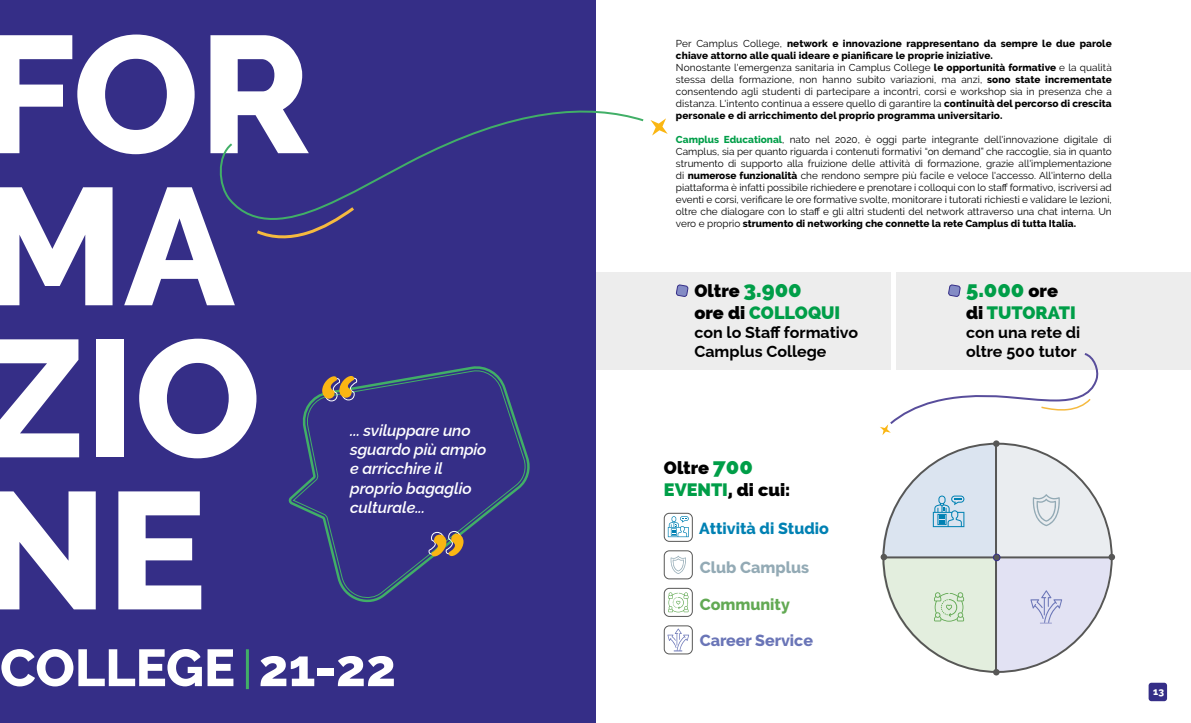
<style>
.page{position:relative;width:1191px;height:723px;background:#fff}
.page>*{position:absolute;margin:0;border:0;box-sizing:border-box;transform-origin:0 0}
.t1{font:800 166.2px/152px "Raleway";color:#fff}
.t2{font:800 51.9px "Raleway";color:#fff}
.t3{font:800 22px "Raleway";color:#009e48}
.t4{font:800 18px/21.6px "Raleway";color:#000}
.t5{font:800 18px "Raleway";color:#009e48}
.t6{font:italic 600 16px/19.2px "Raleway";letter-spacing:-.01em;color:#fff}
.t7{font:700 16px/19px "Raleway";color:#000}
.t8{font:800 16px "Raleway";color:#0081b3}
.t9{font:800 16px "Raleway";color:#6a75b7}
.t10{font:800 16px "Raleway";color:#93aab5}
.t11{font:800 16px "Raleway";color:#62a953}
.t12{font:10px/12px "Raleway";letter-spacing:.01em;color:#000}
.t13{font:800 10px "Raleway";color:#fff}
.s1{font-weight:800}
.s2{font-weight:800;color:#009e48}
.s3{font-size:22px;color:#009e48}
.s4{color:#009e48}
.s5{color:#352e87}
.s6{font-size:18px;color:#000}
.s7{color:#000}
</style>
<div class="page">
<div style="left:1148px;top:683px;width:19px;height:18px;background:#352e87;border-radius:3px"></div>
<div style="left:896px;top:272px;width:295px;height:98px;background:#ededed"></div>
<div style="left:530px;top:272px;width:360px;height:98px;background:#ededed"></div>
<div style="left:0;top:0;width:595px;height:723px;background:#352e87"></div>
<svg style="left:257px;top:231px;width:60px;height:7px"></svg>
<svg style="left:650px;top:118px;width:17px;height:18px"></svg>
<svg style="left:219px;top:104px;width:425px;height:127px"></svg>
<svg style="left:292px;top:368px;width:236px;height:231px"></svg>
<svg style="left:322px;top:376px;width:36px;height:26px"></svg>
<svg style="left:428px;top:530px;width:35px;height:26px"></svg>
<svg style="left:676px;top:285px;width:12px;height:12px"></svg>
<svg style="left:948px;top:285px;width:12px;height:12px"></svg>
<svg style="left:880px;top:351px;width:219px;height:84px"></svg>
<hr style="left:246px;top:649px;width:3px;height:40px;background:#41af67">
<div style="left:664px;top:588px;width:28px;height:29px;border:1px solid #575756;border-radius:5px"></div>
<svg style="left:668px;top:592px;width:20px;height:20px"></svg>
<svg style="left:664px;top:513px;width:28px;height:28px"></svg>
<div style="left:664px;top:513px;width:28px;height:29px;border:1px solid #575756;border-radius:5px"></div>
<svg style="left:668px;top:516px;width:20px;height:21px"></svg>
<div style="left:664px;top:550px;width:28px;height:29px;border:1px solid #575756;border-radius:5px"></div>
<svg style="left:670px;top:556px;width:16px;height:18px"></svg>
<div style="left:664px;top:625px;width:28px;height:29px;border:1px solid #575756;border-radius:5px"></div>
<svg style="left:667px;top:628px;width:22px;height:23px"></svg>
<div style="left:993px;top:440px;width:6px;height:7px;background:#575756;border-radius:50%"></div>
<div style="left:880px;top:554px;width:7px;height:6px;background:#575756;border-radius:50%"></div>
<svg style="left:882px;top:444px;width:228px;height:231px"></svg>
<div style="left:1108px;top:554px;width:7px;height:6px;background:#575756;border-radius:50%"></div>
<h1 class="t1" style="left:-19px;top:20px;width:331px">FOR<br>MA<br>ZIO<br>NE</h1>
<h2 class="t2" style="left:0;top:638px;width:397px">COLLEGE 21-22</h2>
<h3 class="t6" style="left:350px;top:419px;width:138px">... sviluppare uno sguardo più ampio e arricchire il proprio bagaglio culturale...</h3>
<p class="t12" style="left:676px;top:37px;width:437px">Per Camplus College, <span class="s1">network e innovazione rappresentano da sempre le due parole chiave attorno alle quali ideare e pianificare le proprie iniziative.<br></span>Nonostante l'emergenza sanitaria in Camplus College <span class="s1">le opportunità formative</span> e la qualità stessa della formazione, non hanno subito variazioni, ma anzi, <span class="s1">sono state incrementate </span>consentendo agli studenti di partecipare a incontri, corsi e workshop sia in presenza che a distanza. L'intento continua a essere quello di garantire la <span class="s1">continuità del percorso di crescita personale e di arricchimento del proprio programma universitario.</span></p>
<p class="t12" style="left:676px;top:133px;width:437px;text-align:justify"><span class="s2">Camplus Educational</span>, nato nel 2020, è oggi parte integrante dell'innovazione digitale di Camplus, sia per quanto riguarda i contenuti formativi “on demand” che raccoglie, sia in quanto strumento di supporto alla fruizione delle attività di formazione, grazie all'implementazione di <span class="s1">numerose funzionalità</span> che rendono sempre più facile e veloce l'accesso. All'interno della piattaforma è infatti possibile richiedere e prenotare i colloqui con lo staff formativo, iscriversi ad eventi e corsi, verificare le ore formative svolte, monitorare i tutorati richiesti e validare le lezioni, oltre che dialogare con lo staff e gli altri studenti del network attraverso una chat interna. Un vero e proprio <span class="s1">strumento di networking che connette la rete Camplus di tutta Italia.</span></p>
<h3 class="t4" style="left:694px;top:280px;width:147px">Oltre <span class="s3">3.900<br></span>ore di <span class="s4">COLLOQUI</span></h3>
<h3 class="t7" style="left:694px;top:321px;width:165px">con lo Staff formativo<br>Camplus College</h3>
<h3 class="t4" style="left:664px;top:457px;width:128px">Oltre <span class="s3">700<br></span><span class="s4">EVENTI</span>, di cui:</h3>
<h3 class="t8" style="left:664px;top:519px;width:166px"><span class="s5">•</span> Attività di Studio</h3>
<h3 class="t10" style="left:664px;top:558px;width:147px"><span class="s5">•</span> Club Camplus</h3>
<h3 class="t11" style="left:664px;top:595px;width:127px"><span class="s5">•</span> Community</h3>
<h3 class="t9" style="left:664px;top:631px;width:151px">• Career Service</h3>
<h3 class="t3" style="left:966px;top:277px;width:93px">5.000 <span class="s6">ore</span></h3>
<h3 class="t5" style="left:966px;top:302px;width:111px"><span class="s7">di</span> TUTORATI</h3>
<h3 class="t7" style="left:966px;top:321px;width:116px">con una rete di oltre 500 tutor</h3>
<p class="t13" style="left:1153px;top:686px;width:12px">13</p>
</div>
